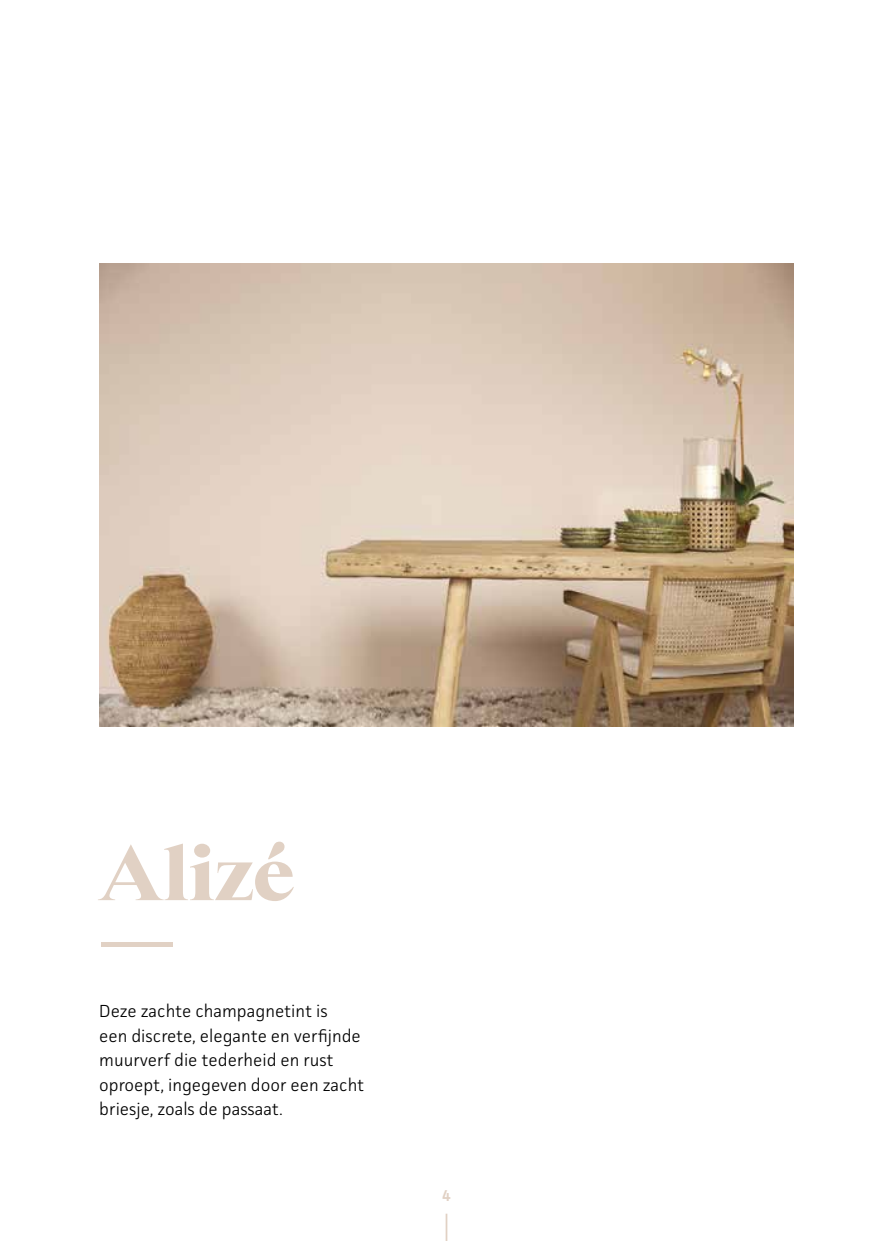
<style>
.page{position:relative;width:893px;height:1241px;background:#fff}
.page>*{position:absolute;margin:0;border:0;box-sizing:border-box;transform-origin:0 0}
.t1{font:900 78.75px/63px "Starling";color:#e1d1c4}
.t2{font:300 17.5px/24.5px "Facit";color:#000}
.t3{font:600 15.75px "Facit";color:#e1d1c4}
</style>
<div class="page">
<img style="left:99px;top:263px;width:695px;height:463px">
<svg style="left:446px;top:1213px;width:1px;height:27px"></svg>
<h1 class="t1" style="left:99px;top:842px;width:197px">Alizé —</h1>
<p class="t2" style="left:99px;top:998px;width:267px">Deze zachte champagnetint is<br>een discrete, elegante en verfijnde muurverf die tederheid en rust oproept, ingegeven door een zacht briesje, zoals de passaat.</p>
<p class="t3" style="left:442px;top:1185px;width:10px">4</p>
</div>
